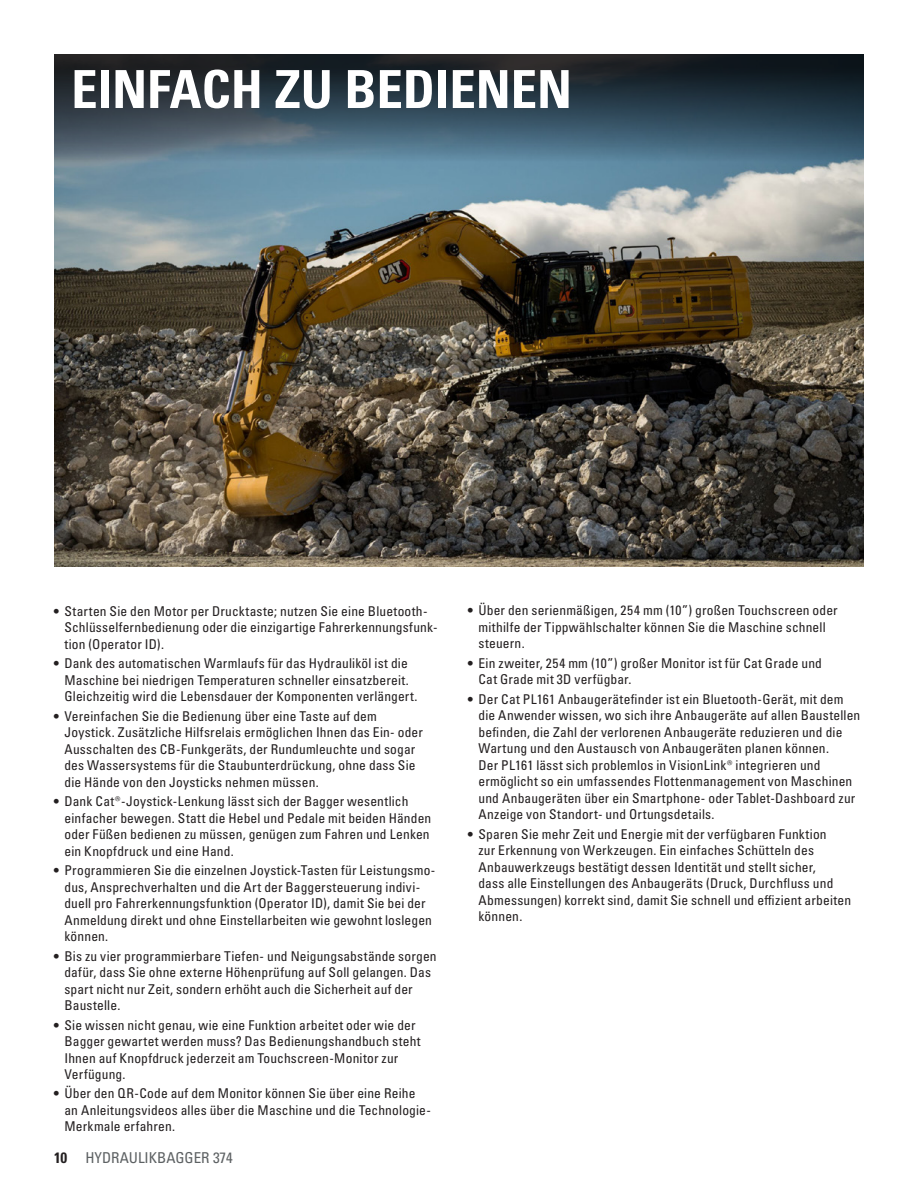
<style>
.page{position:relative;width:918px;height:1188px;background:#fff}
.page>*{position:absolute;margin:0;border:0;box-sizing:border-box;transform-origin:0 0}
.t1{font:52.5px "Univers LTCYR 67 Bold Cond";color:#fff}
.t2{font:condensed 15px "Univers LTCYR 57";color:#5d6163}
.t3{font:condensed 13.5px/16.5px "Univers LTCYR 57";letter-spacing:.01em;color:#231f20}
.s1{font-family:"Univers LTCYR 67 Bold Cond";font-stretch:normal;color:#231f20}
</style>
<div class="page">
<img style="left:54px;top:328px;width:810px;height:239px">
<svg style="left:54px;top:54px;width:810px;height:274px;background:#576162"></svg>
<h1 class="t1" style="left:71px;top:57px;width:502px">EINFACH ZU BEDIENEN</h1>
<p class="t3" style="left:65px;top:602px;width:375px;text-indent:-11px">• Starten Sie den Motor per Drucktaste; nutzen Sie eine Bluetooth-<br>Schlüsselfernbedienung oder die einzigartige Fahrerkennungsfunk&shy;tion (Operator ID).</p>
<p class="t3" style="left:65px;top:655px;width:355px;text-indent:-11px">• Dank des automatischen Warmlaufs für das Hydrauliköl ist die<br>Maschine bei niedrigen Temperaturen schneller einsatzbereit.<br>Gleichzeitig wird die Lebensdauer der Komponenten verlängert.</p>
<p class="t3" style="left:65px;top:707px;width:360px;text-indent:-11px">• Vereinfachen Sie die Bedienung über eine Taste auf dem Joystick. Zusätzliche Hilfsrelais ermöglichen Ihnen das Ein- oder Ausschalten des CB-Funkgeräts, der Rundumleuchte und sogar des Wassersystems für die Staubunterdrückung, ohne dass Sie die Hände von den Joysticks nehmen müssen.</p>
<p class="t3" style="left:65px;top:793px;width:368px;text-indent:-11px">• Dank Cat®-Joystick-Lenkung lässt sich der Bagger wesentlich einfacher bewegen. Statt die Hebel und Pedale mit beiden Händen oder Füßen bedienen zu müssen, genügen zum Fahren und Lenken ein Knopfdruck und eine Hand.</p>
<p class="t3" style="left:65px;top:862px;width:372px;text-indent:-11px">• Programmieren Sie die einzelnen Joystick-Tasten für Leistungsmo&shy;dus, Ansprechverhalten und die Art der Baggersteuerung indivi&shy;duell pro Fahrerkennungsfunktion (Operator ID), damit Sie bei der Anmeldung direkt und ohne Einstellarbeiten wie gewohnt loslegen können.</p>
<p class="t3" style="left:65px;top:947px;width:374px;text-indent:-11px">• Bis zu vier programmierbare Tiefen- und Neigungsabstände sorgen dafür, dass Sie ohne externe Höhenprüfung auf Soll gelangen. Das spart nicht nur Zeit, sondern erhöht auch die Sicherheit auf der Baustelle.</p>
<p class="t3" style="left:65px;top:1016px;width:358px;text-indent:-11px">• Sie wissen nicht genau, wie eine Funktion arbeitet oder wie der Bagger gewartet werden muss? Das Bedienungshandbuch steht Ihnen auf Knopfdruck jederzeit am Touchscreen-Monitor zur Verfügung.</p>
<p class="t3" style="left:65px;top:1085px;width:368px;text-indent:-11px">• Über den QR-Code auf dem Monitor können Sie über eine Reihe an Anleitungsvideos alles über die Maschine und die Technologie-<br>Merkmale erfahren.</p>
<p class="t2" style="left:54px;top:1148px;width:180px"><span class="s1">10</span> HYDRAULIKBAGGER 374</p>
<p class="t3" style="left:479px;top:602px;width:361px;text-indent:-11px">• Über den serienmäßigen, 254 mm (10”) großen Touchscreen oder mithilfe der Tippwählschalter können Sie die Maschine schnell steuern.</p>
<p class="t3" style="left:479px;top:655px;width:345px;text-indent:-11px">• Ein zweiter, 254 mm (10”) großer Monitor ist für Cat Grade und<br>Cat Grade mit 3D verfügbar.</p>
<p class="t3" style="left:479px;top:691px;width:383px;text-indent:-11px">• Der Cat PL161 Anbaugerätefinder ist ein Bluetooth-Gerät, mit dem die Anwender wissen, wo sich ihre Anbaugeräte auf allen Baustellen befinden, die Zahl der verlorenen Anbaugeräte reduzieren und die Wartung und den Austausch von Anbaugeräten planen können.<br>Der PL161 lässt sich problemlos in VisionLink® integrieren und ermöglicht so ein umfassendes Flottenmanagement von Maschinen und Anbaugeräten über ein Smartphone- oder Tablet-Dashboard zur Anzeige von Standort- und Ortungsdetails.</p>
<p class="t3" style="left:479px;top:826px;width:374px;text-indent:-11px">• Sparen Sie mehr Zeit und Energie mit der verfügbaren Funktion<br>zur Erkennung von Werkzeugen. Ein einfaches Schütteln des Anbauwerkzeugs bestätigt dessen Identität und stellt sicher,<br>dass alle Einstellungen des Anbaugeräts (Druck, Durchfluss und Abmessungen) korrekt sind, damit Sie schnell und effizient arbeiten können.</p>
</div>
